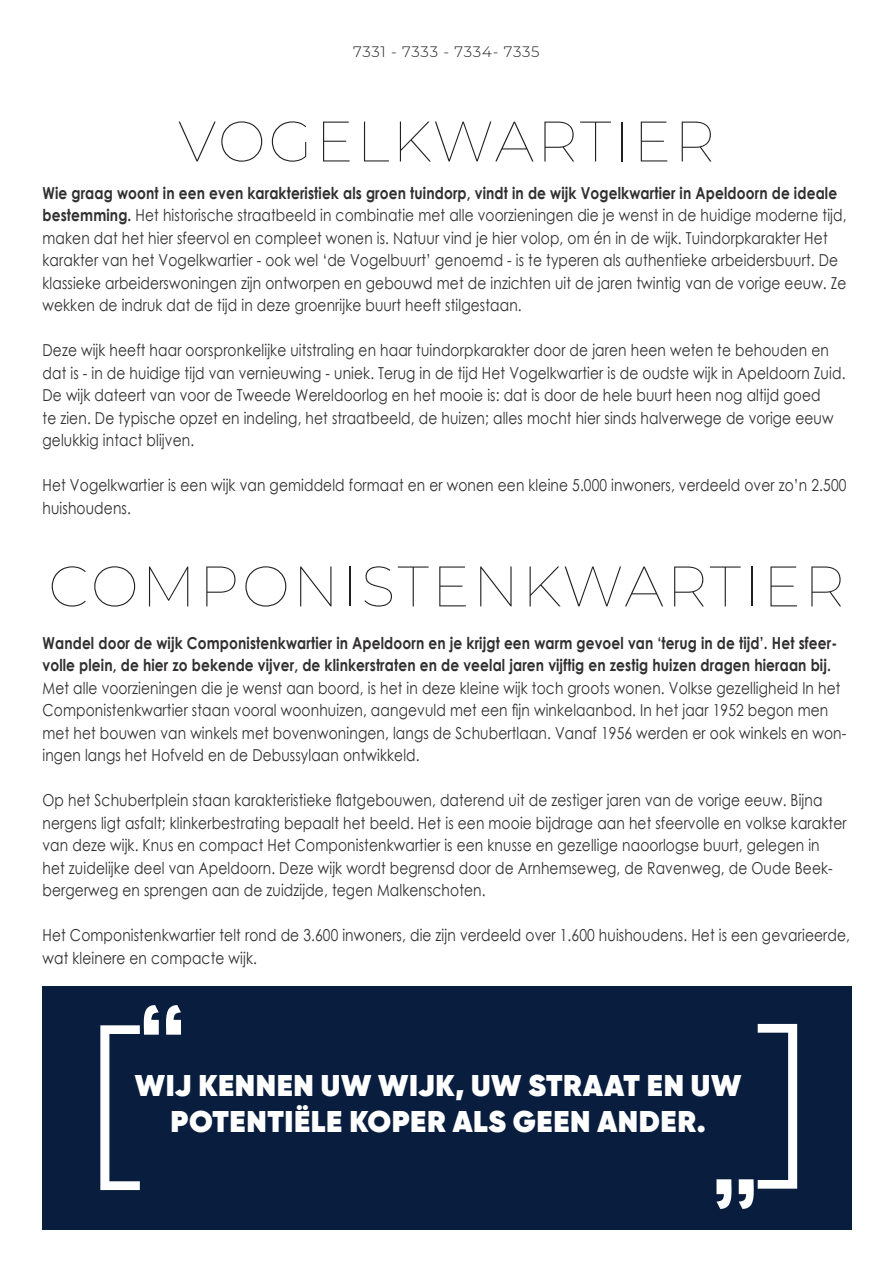
<style>
.page{position:relative;width:893px;height:1263px;background:#fff}
.page>*{position:absolute;margin:0;border:0;box-sizing:border-box;transform-origin:0 0}
.t1{font:100 57px "Montserrat";letter-spacing:.05em;color:#231f20}
.Text_Right_Alignment{font:800 30px "Gilroy";letter-spacing:.02em;color:#fff}
.Text_Left_Justify_Al{font:16.5px/22.5px "Century Gothic";letter-spacing:.01em;color:#312f30;scale:.84 1}
.t2{font:300 15px "Montserrat";letter-spacing:.045em;color:#231f20}
.s1{font-weight:700}
</style>
<div class="page">
<div style="left:43px;top:986px;width:809px;height:244px;background:#091e3e"></div>
<svg style="left:100px;top:1005px;width:81px;height:185px"></svg>
<svg style="left:716px;top:1024px;width:81px;height:185px"></svg>
<p class="t2" style="left:353px;top:42px;width:188px">7331 - 7333 - 7334- 7335</p>
<p class="t1" style="left:178px;top:103px;width:538px">VOGELKWARTIER</p>
<p class="Text_Left_Justify_Al" style="left:43px;top:181px;width:959px"><span class="s1">Wie graag woont in een even karakteristiek als groen tuindorp, vindt in de wijk Vogelkwartier in Apeldoorn de ideale bestemming.</span> Het historische straatbeeld in combinatie met alle voorzieningen die je wenst in de huidige moderne tijd, maken dat het hier sfeervol en compleet wonen is. Natuur vind je hier volop, om én in de wijk. Tuindorpkarakter Het karakter van het Vogelkwartier - ook wel ‘de Vogelbuurt’ genoemd - is te typeren als authentieke arbeidersbuurt. De klassieke arbeiderswoningen zijn ontworpen en gebouwd met de inzichten uit de jaren twintig van de vorige eeuw. Ze wekken de indruk dat de tijd in deze groenrijke buurt heeft stilgestaan.</p>
<p class="Text_Left_Justify_Al" style="left:43px;top:339px;width:957px">Deze wijk heeft haar oorspronkelijke uitstraling en haar tuindorpkarakter door de jaren heen weten te behouden en dat is - in de huidige tijd van vernieuwing - uniek. Terug in de tijd Het Vogelkwartier is de oudste wijk in Apeldoorn Zuid.<br>De wijk dateert van voor de Tweede Wereldoorlog en het mooie is: dat is door de hele buurt heen nog altijd goed<br>te zien. De typische opzet en indeling, het straatbeeld, de huizen; alles mocht hier sinds halverwege de vorige eeuw gelukkig intact blijven.</p>
<p class="Text_Left_Justify_Al" style="left:43px;top:474px;width:958px">Het Vogelkwartier is een wijk van gemiddeld formaat en er wonen een kleine 5.000 inwoners, verdeeld over zo’n 2.500 huishoudens.</p>
<p class="t1" style="left:48px;top:548px;width:798px">COMPONISTENKWARTIER</p>
<p class="Text_Left_Justify_Al" style="left:43px;top:631px;width:958px"><span class="s1">Wandel door de wijk Componistenkwartier in Apeldoorn en je krijgt een warm gevoel van ‘terug in de tijd’. Het sfeer&shy;volle plein, de hier zo bekende vijver, de klinkerstraten en de veelal jaren vijftig en zestig huizen dragen hieraan bij.<br></span>Met alle voorzieningen die je wenst aan boord, is het in deze kleine wijk toch groots wonen. Volkse gezelligheid In het Componistenkwartier staan vooral woonhuizen, aangevuld met een fijn winkelaanbod. In het jaar 1952 begon men met het bouwen van winkels met bovenwoningen, langs de Schubertlaan. Vanaf 1956 werden er ook winkels en won&shy;ingen langs het Hofveld en de Debussylaan ontwikkeld.</p>
<p class="Text_Left_Justify_Al" style="left:43px;top:789px;width:959px">Op het Schubertplein staan karakteristieke flatgebouwen, daterend uit de zestiger jaren van de vorige eeuw. Bijna nergens ligt asfalt; klinkerbestrating bepaalt het beeld. Het is een mooie bijdrage aan het sfeervolle en volkse karakter van deze wijk. Knus en compact Het Componistenkwartier is een knusse en gezellige naoorlogse buurt, gelegen in<br>het zuidelijke deel van Apeldoorn. Deze wijk wordt begrensd door de Arnhemseweg, de Ravenweg, de Oude Beek&shy;bergerweg en sprengen aan de zuidzijde, tegen Malkenschoten.</p>
<p class="Text_Left_Justify_Al" style="left:43px;top:924px;width:963px">Het Componistenkwartier telt rond de 3.600 inwoners, die zijn verdeeld over 1.600 huishoudens. Het is een gevarieerde, wat kleinere en compacte wijk.</p>
<p class="Text_Right_Alignment" style="left:135px;top:1067px;width:608px">WIJ KENNEN UW WIJK, UW STRAAT EN UW</p>
<p class="Text_Right_Alignment" style="left:170px;top:1103px;width:537px">POTENTIËLE KOPER ALS GEEN ANDER.</p>
</div>
